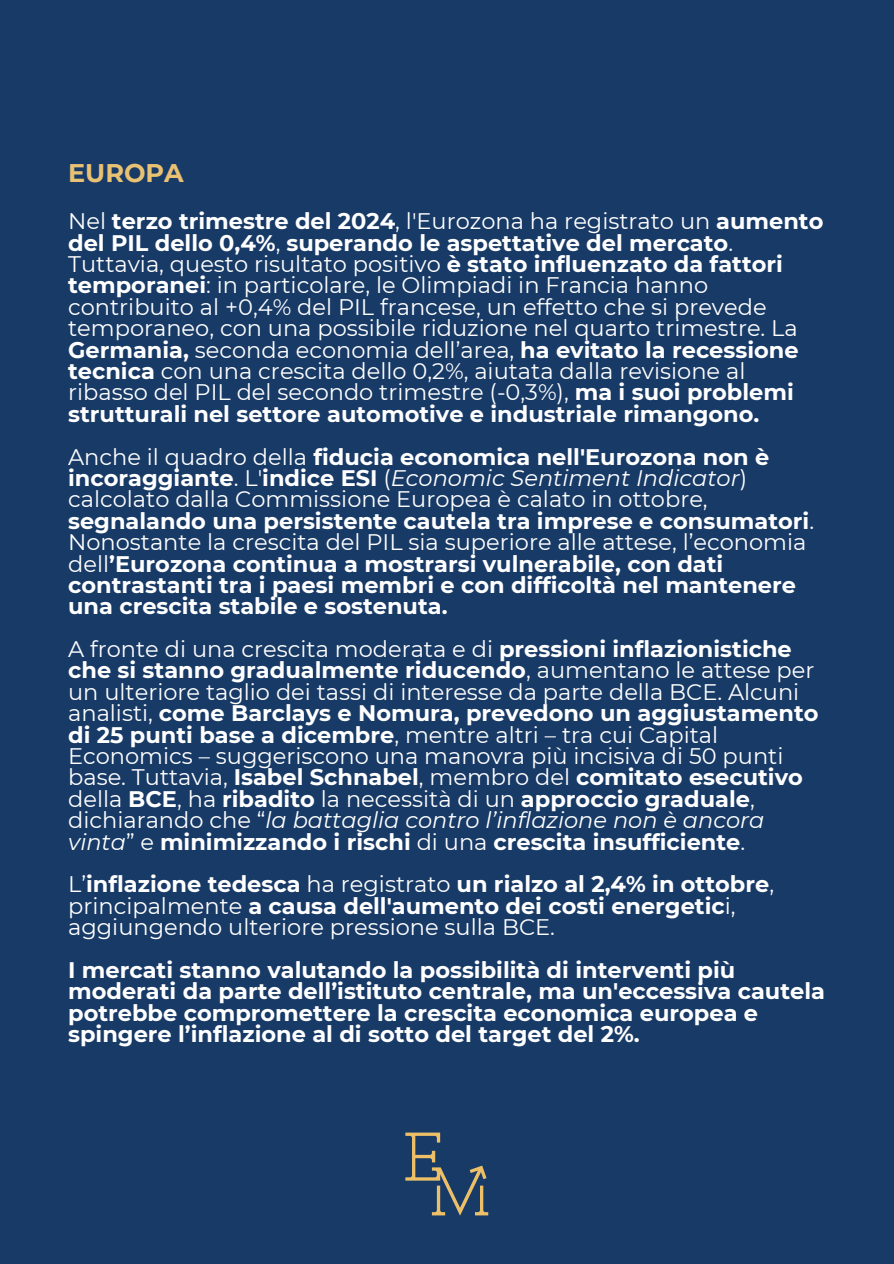
<style>
.page{position:relative;width:894px;height:1264px;background:#fff}
.page>*{position:absolute;margin:0;border:0;box-sizing:border-box;transform-origin:0 0}
.t1{font:700 25.5px "Montserrat";color:#e9c173}
.t2{font:22.5px/21.3px "Montserrat";color:#fff}
.t3{font:700 22.5px/21.3px "Montserrat";color:#fff}
.s1{font-weight:700}
.s2{font-weight:400}
.s3{font-weight:400;font-style:italic}
.s4{font-style:italic}
</style>
<div class="page">
<div style="left:0;top:0;width:893px;height:1263px;background:#183a67"></div>
<svg style="left:405px;top:1132px;width:83px;height:83px"></svg>
<h1 class="t1" style="left:68px;top:157px;width:117px">EUROPA</h1>
<p class="t2" style="left:68px;top:211px;width:756px">Nel <span class="s1">terzo trimestre del 2024</span>, l'Eurozona ha registrato un <span class="s1">aumento del PIL dello 0,4%</span>, <span class="s1">superando le aspettative del mercato</span>.<br>Tuttavia, questo risultato positivo <span class="s1">è stato influenzato da fattori temporanei</span>: in particolare, le Olimpiadi in Francia hanno contribuito al +0,4% del PIL francese, un effetto che si prevede temporaneo, con una possibile riduzione nel quarto trimestre. La <span class="s1">Germania,</span> seconda economia dell’area, <span class="s1">ha evitato la recessione tecnica</span> con una crescita dello 0,2%, aiutata dalla revisione al ribasso del PIL del secondo trimestre (-0,3%), <span class="s1">ma i suoi problemi strutturali nel settore automotive e industriale rimangono.</span></p>
<p class="t3" style="left:68px;top:446px;width:747px"><span class="s2">Anche il quadro della</span> fiducia economica nell'Eurozona non è incoraggiante<span class="s2">. L'</span>indice ESI <span class="s2">(</span><span class="s3">Economic Sentiment Indicator</span><span class="s2">) calcolato dalla Commissione Europea è calato in ottobre, </span>segnalando una persistente cautela tra imprese e consumatori<span class="s2">.<br>Nonostante la crescita del PIL sia superiore alle attese, l’economia dell</span>’Eurozona continua a mostrarsi vulnerabile, con dati contrastanti tra i paesi membri e con difficoltà nel mantenere una crescita stabile e sostenuta.</p>
<p class="t2" style="left:68px;top:638px;width:751px">A fronte di una crescita moderata e di <span class="s1">pressioni inflazionistiche che si stanno gradualmente riducendo</span>, aumentano le attese per un ulteriore taglio dei tassi di interesse da parte della BCE. Alcuni analisti, <span class="s1">come Barclays e Nomura, prevedono un aggiustamento di 25 punti base a dicembre</span>, mentre altri – tra cui Capital Economics – suggeriscono una manovra più incisiva di 50 punti base. Tuttavia, <span class="s1">Isabel Schnabel</span>, membro del <span class="s1">comitato esecutivo </span>della <span class="s1">BCE</span>, ha <span class="s1">ribadito</span> la necessità di un <span class="s1">approccio graduale</span>, dichiarando che “<span class="s4">la battaglia contro l’inflazione non è ancora vinta</span>” e <span class="s1">minimizzando i rischi</span> di una <span class="s1">crescita insufficiente</span>.</p>
<p class="t3" style="left:68px;top:873px;width:707px"><span class="s2">L’</span>inflazione tedesca <span class="s2">ha registrato</span> un rialzo al 2,4% in ottobre<span class="s2">, principalmente</span> a causa dell'aumento dei costi energetic<span class="s2">i, aggiungendo ulteriore pressione sulla BCE.</span></p>
<h2 class="t3" style="left:68px;top:959px;width:758px">I mercati stanno valutando la possibilità di interventi più moderati da parte dell’istituto centrale, ma un'eccessiva cautela potrebbe compromettere la crescita economica europea e spingere l’inflazione al di sotto del target del 2%.</h2>
</div>
